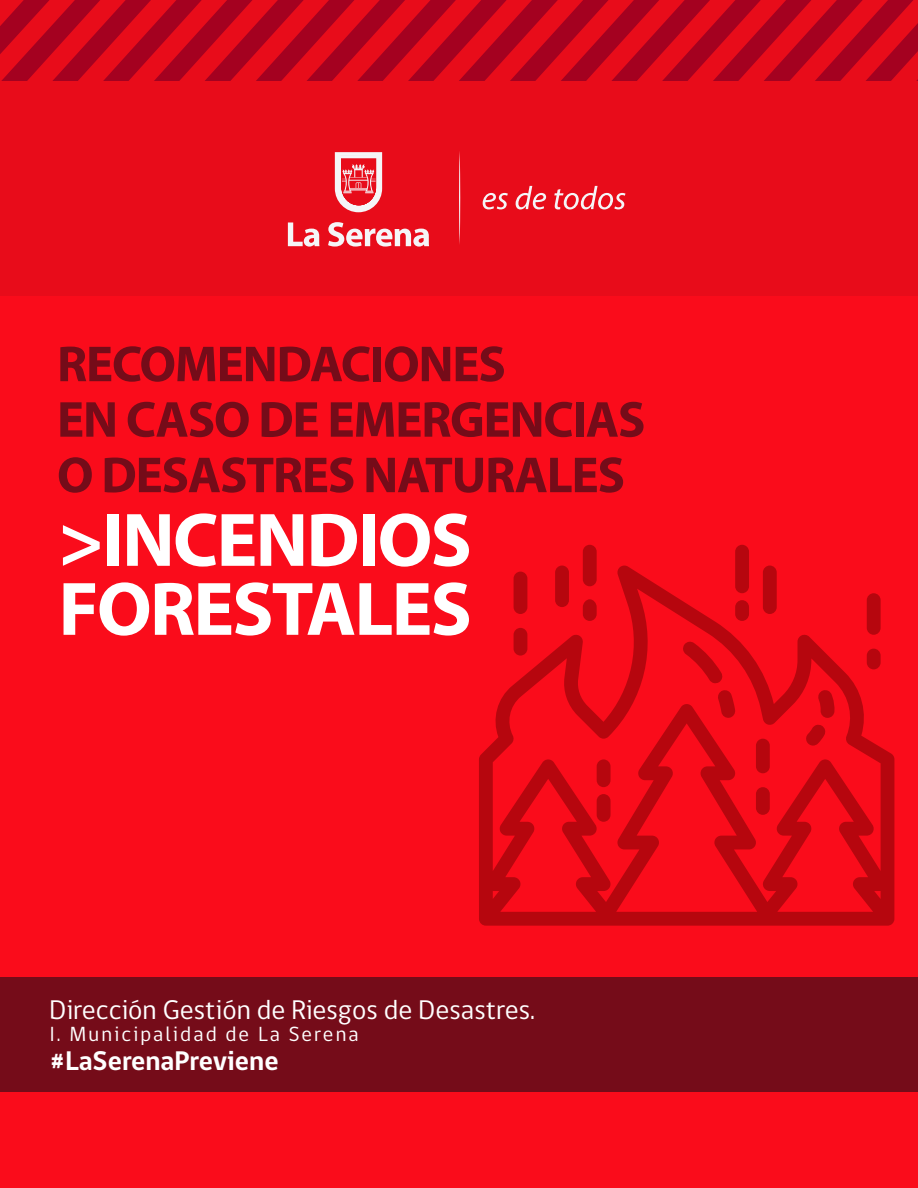
<style>
.page{position:relative;width:918px;height:1188px;background:#fff}
.page>*{position:absolute;margin:0;border:0;box-sizing:border-box;transform-origin:0 0}
.t1{font:700 76.5px/69px "Myriad Pro";letter-spacing:-.025em;color:#fff}
.t2{font:700 51px/55.5px "Myriad Pro";letter-spacing:-.025em;color:#750c19}
.t3{font:27.75px "gob CL";color:#fff}
.t4{font:700 27.75px "gob CL";color:#fff}
.t5{font:21px "gob CL";letter-spacing:.1em;color:#fff}
</style>
<div class="page">
<div style="left:0;top:82px;width:918px;height:1106px;background:#fa0c1b"></div>
<svg style="left:0;top:0;width:918px;height:296px;fill:#e80c1a"></svg>
<svg style="left:288px;top:152px;width:141px;height:95px"></svg>
<svg style="left:483px;top:193px;width:25px;height:16px"></svg>
<svg style="left:516px;top:186px;width:30px;height:23px"></svg>
<svg style="left:554px;top:186px;width:72px;height:23px"></svg>
<svg style="left:459px;top:150px;width:1px;height:95px"></svg>
<div style="left:0;top:977px;width:918px;height:114px;background:#750c19"></div>
<div style="left:735px;top:545px;width:14px;height:48px;background:#b6060e;border-radius:7px"></div>
<div style="left:583px;top:545px;width:14px;height:41px;background:#b6060e;border-radius:7px"></div>
<svg style="left:479px;top:565px;width:415px;height:361px"></svg>
<p class="t2" style="left:57px;top:335px;width:590px">RECOMENDACIONES<br>EN CASO DE EMERGENCIAS<br>O DESASTRES NATURALES</p>
<h1 class="t1" style="left:58px;top:503px;width:415px">&gt;INCENDIOS<br>FORESTALES</h1>
<p class="t3" style="left:49px;top:990px;width:487px">Dirección Gestión de Riesgos de Desastres.</p>
<p class="t5" style="left:49px;top:1020px;width:311px">I. Municipalidad de La Serena</p>
<p class="t4" style="left:49px;top:1041px;width:231px">#LaSerenaPreviene</p>
</div>
